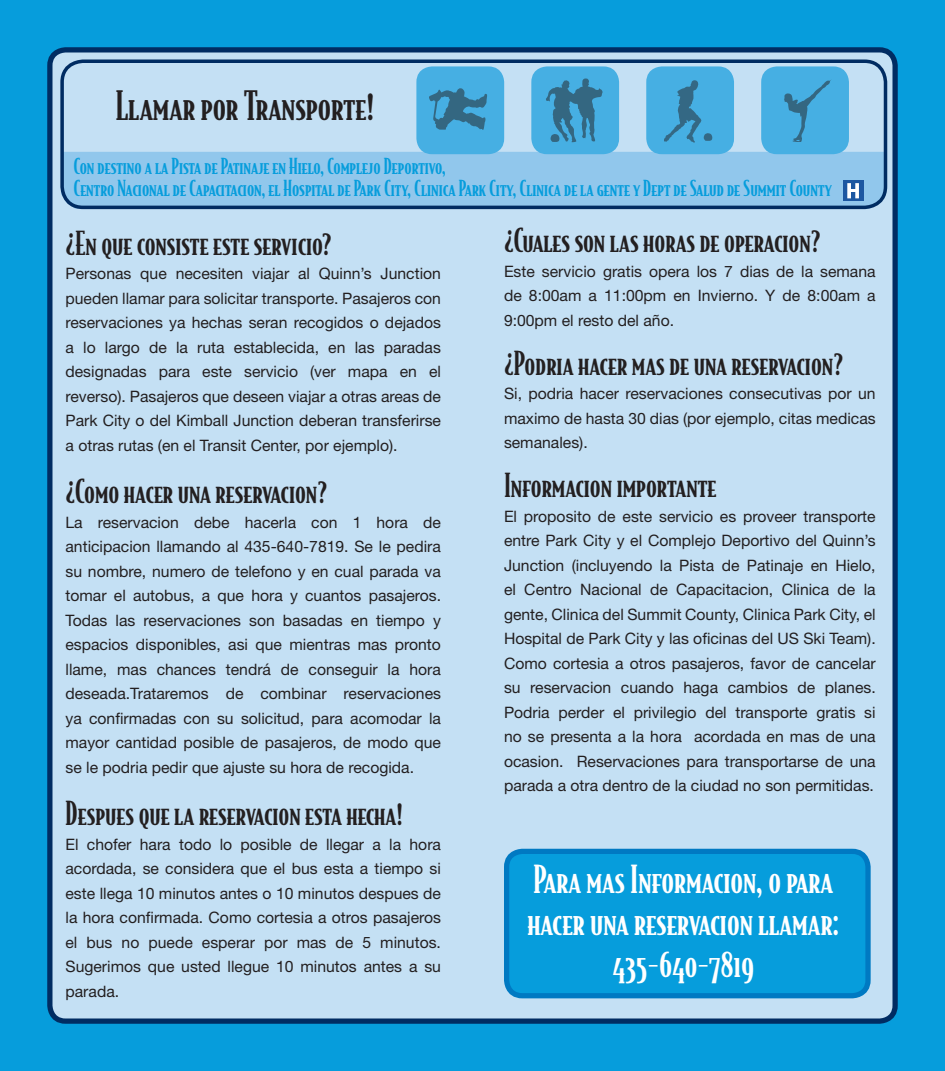
<style>
.page{position:relative;width:945px;height:1071px;background:#069ddc}
.page>*{position:absolute;margin:0;border:0;box-sizing:border-box;transform-origin:0 0}
.t1{font:38.5px "Bodega Serif Medium Smallcaps";color:#231f20}
.t2{font:36.75px/42px "Bodega Serif Medium Smallcaps";color:#fff;text-align:center}
.t3{font:31.5px "Bodega Serif Medium Smallcaps";color:#231f20}
.t4{font:21px/21.7px "Bodega Serif Medium Smallcaps";color:#069ddc}
.t5{font:15.75px/24.5px "Helvetica Neue";color:#231f20;text-align:justify}
</style>
<div class="page">
<div style="left:50px;top:50px;width:845px;height:971px;background:#c4e0f4;border-radius:16px"></div>
<div style="left:47px;top:47px;width:851px;height:977px;border:5px solid #002c62;border-radius:16px"></div>
<div style="left:65px;top:152px;width:821px;height:57px;background:#91c7ec"></div>
<div style="left:507px;top:851px;width:361px;height:145px;background:#069ddc;border-radius:16px"></div>
<div style="left:504px;top:849px;width:367px;height:149px;border:5px solid #0079c2;border-radius:16px"></div>
<div style="left:60px;top:60px;width:827px;height:149px;border:4px solid #002c62;border-radius:21px"></div>
<div style="left:416px;top:66px;width:88px;height:88px;background:#46afe3;border-radius:16px"></div>
<svg style="left:429px;top:88px;width:58px;height:42px"></svg>
<div style="left:531px;top:66px;width:88px;height:88px;background:#46afe3;border-radius:16px"></div>
<svg style="left:546px;top:78px;width:57px;height:65px"></svg>
<div style="left:646px;top:66px;width:88px;height:88px;background:#46afe3;border-radius:16px"></div>
<svg style="left:664px;top:80px;width:49px;height:63px"></svg>
<div style="left:761px;top:66px;width:88px;height:88px;background:#46afe3;border-radius:16px"></div>
<svg style="left:784px;top:80px;width:47px;height:62px"></svg>
<div style="left:843px;top:180px;width:21px;height:21px;background:#1c57a1"></div>
<svg style="left:847px;top:183px;width:12px;height:15px"></svg>
<h1 class="t1" style="left:116px;top:82px;width:260px">Llamar por Transporte!</h1>
<h3 class="t4" style="left:74px;top:155px;width:760px">Con destino a la Pista de Patinaje en Hielo, Complejo Deportivo,<br>Centro Nacional de Capacitacion, el Hospital de Park City, Clinica Park City, Clinica de la gente y Dept de Salud de Summit County</h3>
<h3 class="t3" style="left:66px;top:224px;width:268px">¿En que consiste este servicio?</h3>
<p class="t5" style="left:66px;top:261px;width:377px">Personas que necesiten viajar al Quinn’s Junction pueden llamar para solicitar transporte. Pasajeros con reservaciones ya hechas seran recogidos o dejados a lo largo de la ruta establecida, en las paradas designadas para este servicio (ver mapa en el reverso). Pasajeros que deseen viajar a otras areas de Park City o del Kimball Junction deberan transferirse a otras rutas (en el Transit Center, por ejemplo).</p>
<h3 class="t3" style="left:66px;top:472px;width:263px">¿Como hacer una reservacion?</h3>
<p class="t5" style="left:66px;top:510px;width:377px">La reservacion debe hacerla con 1 hora de anticipacion llamando al 435-640-7819. Se le pedira su nombre, numero de telefono y en cual parada va tomar el autobus, a que hora y cuantos pasajeros.<br>Todas las reservaciones son basadas en tiempo y espacios disponibles, asi que mientras mas pronto llame, mas chances tendrá de conseguir la hora deseada.Trataremos de combinar reservaciones ya confirmadas con su solicitud, para acomodar la mayor cantidad posible de pasajeros, de modo que se le podria pedir que ajuste su hora de recogida.</p>
<h3 class="t3" style="left:66px;top:794px;width:339px">Despues que la reservacion esta hecha!</h3>
<p class="t5" style="left:66px;top:832px;width:377px">El chofer hara todo lo posible de llegar a la hora acordada, se considera que el bus esta a tiempo si este llega 10 minutos antes o 10 minutos despues de la hora confirmada. Como cortesia a otros pasajeros el bus no puede esperar por mas de 5 minutos.<br>Sugerimos que usted llegue 10 minutos antes a su parada.</p>
<h3 class="t3" style="left:504px;top:221px;width:318px">¿Cuales son las horas de operacion?</h3>
<p class="t5" style="left:504px;top:259px;width:373px">Este servicio gratis opera los 7 dias de la semana de 8:00am a 11:00pm en Invierno. Y de 8:00am a 9:00pm el resto del año.</p>
<h3 class="t3" style="left:504px;top:344px;width:341px">¿Podria hacer mas de una reservacion?</h3>
<p class="t5" style="left:504px;top:381px;width:373px">Si, podria hacer reservaciones consecutivas por un maximo de hasta 30 dias (por ejemplo, citas medicas semanales).</p>
<h3 class="t3" style="left:504px;top:466px;width:214px">Informacion importante</h3>
<p class="t5" style="left:504px;top:504px;width:373px">El proposito de este servicio es proveer transporte entre Park City y el Complejo Deportivo del Quinn’s Junction (incluyendo la Pista de Patinaje en Hielo, el Centro Nacional de Capacitacion, Clinica de la gente, Clinica del Summit County, Clinica Park City, el Hospital de Park City y las oficinas del US Ski Team).<br>Como cortesia a otros pasajeros, favor de cancelar su reservacion cuando haga cambios de planes.<br>Podria perder el privilegio del transporte gratis si no se presenta a la hora acordada en mas de una ocasion. Reservaciones para transportarse de una parada a otra dentro de la ciudad no son permitidas.</p>
<h2 class="t2" style="left:527px;top:858px;width:313px">Para mas Informacion, o para hacer una reservacion llamar:<br>435-640-7819</h2>
</div>
